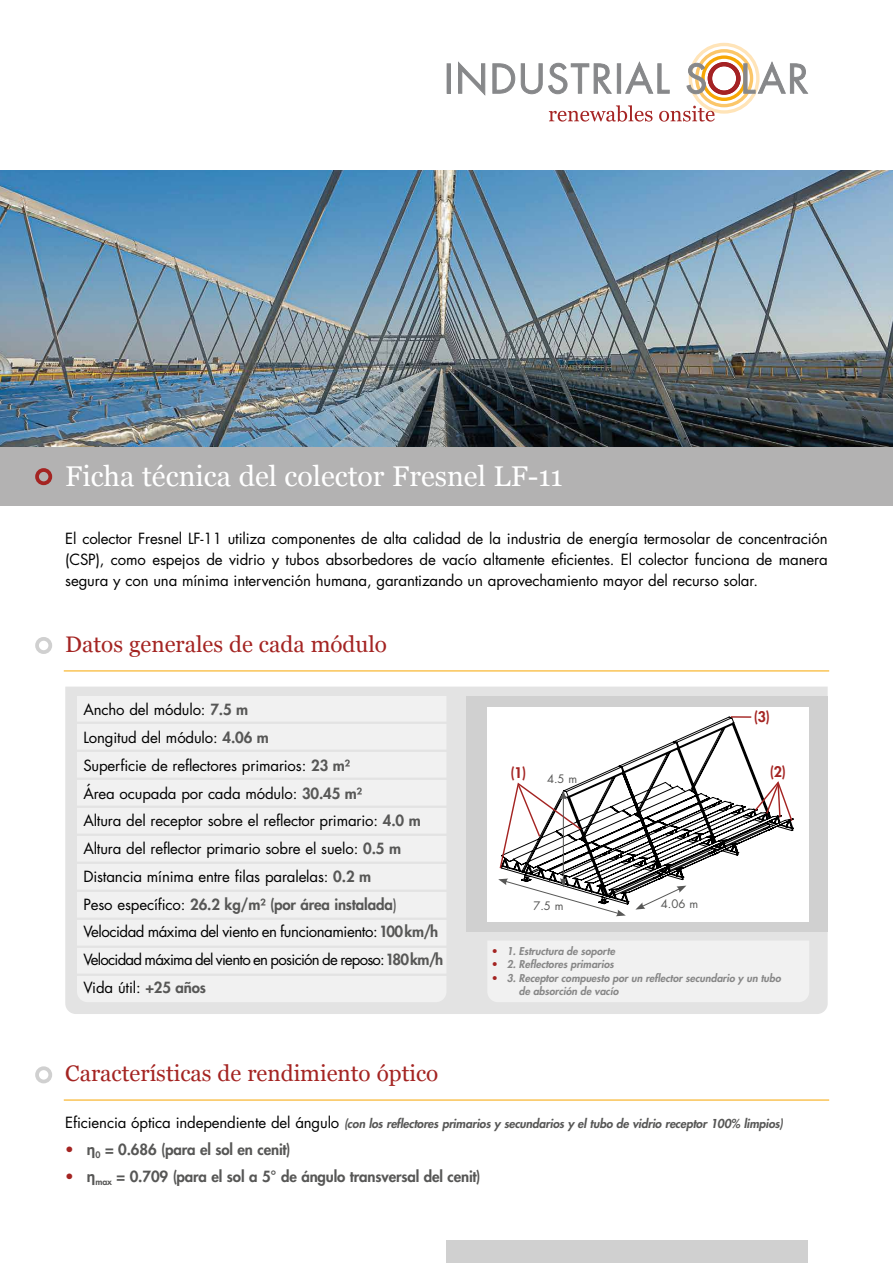
<style>
.page{position:relative;width:893px;height:1263px;background:#fff}
.page>*{position:absolute;margin:0;border:0;box-sizing:border-box;transform-origin:0 0}
.t1{font:28.5px "Georgia";color:#fff}
.t2{font:22.5px "Georgia";color:#a42422}
.t3{font:15px/27.8px "Futura";letter-spacing:-.01em;color:#000;text-align:justify}
.t4{font:800 15px "Futura";letter-spacing:-.01em;color:#575756}
.t5{font:800 14.25px "Futura";color:#a42422}
.t6{font:italic 800 12px "Futura";letter-spacing:-.01em;color:#575756}
.t7{font:11.4px "Futura";color:#575756}
.t8{font:italic 800 10.5px/13.5px "Futura";color:#878787}
.s1{font-weight:800;color:#575756}
.s2{color:#575756}
.s3{font-style:normal;color:#a42422}
.s4{font-weight:400;font-style:normal;font-size:15px;color:#000}
.s5{color:#a42422}
.s6{font-family:"Helvetica";font-weight:700}
</style>
<div class="page">
<div style="left:65px;top:687px;width:763px;height:327px;background:#e3e3e3"></div>
<div style="left:0;top:446px;width:893px;height:60px;background:#b3b2b2"></div>
<div style="left:701px;top:55px;width:46px;height:46px;border:3px solid #f7a705;border-radius:50%"></div>
<div style="left:695px;top:49px;width:58px;height:58px;border:3px solid #fbc669;border-radius:50%"></div>
<div style="left:689px;top:43px;width:70px;height:71px;border:3px solid #ffe4b8;border-radius:50%"></div>
<div style="left:447px;top:63px;width:4px;height:31px;border:1px solid #87888a"></div>
<svg style="left:458px;top:62px;width:27px;height:34px"></svg>
<svg style="left:492px;top:63px;width:23px;height:31px"></svg>
<svg style="left:521px;top:63px;width:91px;height:31px"></svg>
<hr style="left:617px;top:63px;width:4px;height:31px;background:#87888a">
<svg style="left:625px;top:61px;width:45px;height:33px"></svg>
<svg style="left:686px;top:61px;width:122px;height:34px"></svg>
<svg style="left:549px;top:105px;width:103px;height:17px"></svg>
<svg style="left:659px;top:106px;width:56px;height:16px"></svg>
<div style="left:35px;top:468px;width:17px;height:17px;border:4px solid #a42422;border-radius:50%"></div>
<div style="left:446px;top:1240px;width:362px;height:23px;background:#d0d0d0"></div>
<img style="left:0;top:170px;width:893px;height:276px">
<hr style="left:64px;top:671px;width:765px;height:1px;background:#f7a600">
<hr style="left:64px;top:1100px;width:765px;height:1px;background:#f7a600">
<div style="left:466px;top:696px;width:362px;height:236px;background:#d0d0d0"></div>
<div style="left:487px;top:707px;width:322px;height:215px;background:#fff"></div>
<svg style="left:507px;top:717px;width:286px;height:187px"></svg>
<hr style="left:731px;top:716px;width:20px;height:2px;background:#a42422">
<svg style="left:753px;top:780px;width:41px;height:42px"></svg>
<svg style="left:635px;top:886px;width:51px;height:23px"></svg>
<hr style="left:563px;top:797px;width:1px;height:83px;background:#575756">
<svg style="left:498px;top:878px;width:128px;height:38px"></svg>
<svg style="left:499px;top:781px;width:83px;height:89px"></svg>
<div style="left:487px;top:940px;width:322px;height:62px;background:#f1f1f1"></div>
<div style="left:35px;top:637px;width:17px;height:17px;border:4px solid #d0d0d0;border-radius:50%"></div>
<div style="left:35px;top:1066px;width:17px;height:17px;border:4px solid #d0d0d0;border-radius:50%"></div>
<div style="left:77px;top:696px;width:369px;height:306px;background:#f1f1f1"></div>
<hr style="left:74px;top:722px;width:385px;height:2px;background:#e3e3e3">
<hr style="left:74px;top:750px;width:385px;height:2px;background:#e3e3e3">
<hr style="left:74px;top:778px;width:385px;height:2px;background:#e3e3e3">
<hr style="left:74px;top:806px;width:385px;height:2px;background:#e3e3e3">
<hr style="left:74px;top:834px;width:385px;height:2px;background:#e3e3e3">
<hr style="left:74px;top:862px;width:385px;height:2px;background:#e3e3e3">
<hr style="left:74px;top:890px;width:385px;height:2px;background:#e3e3e3">
<hr style="left:74px;top:918px;width:385px;height:2px;background:#e3e3e3">
<hr style="left:74px;top:946px;width:385px;height:2px;background:#e3e3e3">
<hr style="left:74px;top:974px;width:385px;height:2px;background:#e3e3e3">
<h1 class="t1" style="left:65px;top:455px;width:499px">Ficha técnica del colector Fresnel LF-11</h1>
<p class="t3" style="left:65px;top:527px;width:764px;line-height:21px">El colector Fresnel LF-11 utiliza componentes de alta calidad de la industria de energía termosolar de concentración (CSP), como espejos de vidrio y tubos absorbedores de vacío altamente eficientes. El colector funciona de manera segura y con una mínima intervención humana, garantizando un aprovechamiento mayor del recurso solar.</p>
<h2 class="t2" style="left:65px;top:628px;width:323px">Datos generales de cada módulo</h2>
<p class="t3" style="left:83px;top:696px;width:361px;text-align:left">Ancho del módulo: <span class="s1">7.5 m<br></span>Longitud del módulo: <span class="s1">4.06 m<br></span>Superficie de reflectores primarios: <span class="s1">23 m²<br></span>Área ocupada por cada módulo: <span class="s1">30.45 m²<br></span>Altura del receptor sobre el reflector primario: <span class="s1">4.0 m </span>Altura del reflector primario sobre el suelo: <span class="s1">0.5 m </span>Distancia mínima entre filas paralelas: <span class="s1">0.2 m<br></span>Peso específico: <span class="s1">26.2 kg/m² (por área instalada</span><span class="s2">)<br></span>Velocidad máxima del viento en funcionamiento:<span class="s1">100km/h </span>Velocidad máxima del viento en posición de reposo:<span class="s1">180km/h </span>Vida útil: <span class="s1">+25 años</span></p>
<h2 class="t2" style="left:65px;top:1057px;width:375px">Características de rendimiento óptico</h2>
<p class="t5" style="left:510px;top:763px;width:17px">(1)</p>
<p class="t7" style="left:547px;top:770px;width:32px">4.5 m</p>
<p class="t7" style="left:533px;top:897px;width:32px">7.5 m</p>
<p class="t7" style="left:661px;top:896px;width:39px">4.06 m</p>
<p class="t5" style="left:754px;top:707px;width:17px">(3)</p>
<p class="t5" style="left:770px;top:762px;width:17px">(2)</p>
<p class="t8" style="left:492px;top:944px;width:125px"><span class="s3">•</span> 1. Estructura de soporte</p>
<p class="t8" style="left:492px;top:957px;width:124px"><span class="s3">•</span> 2. Reflectores primarios</p>
<p class="t8" style="left:519px;top:971px;width:264px;text-indent:-27px"><span class="s3">•</span> 3. Receptor compuesto por un reflector secundario y un tubo de absorción de vacío</p>
<p class="t6" style="left:65px;top:1115px;width:719px"><span class="s4">Eficiencia óptica independiente del ángulo</span> (con los reflectores primarios y secundarios y el tubo de vidrio receptor 100% limpios)</p>
<p class="t4" style="left:65px;top:1139px;width:227px"><span class="s5">•</span> <span class="s6">η</span><sub>0</sub> = 0.686 (para el sol en cenit)</p>
<p class="t4" style="left:65px;top:1166px;width:417px"><span class="s5">•</span> <span class="s6">η</span><sub>max</sub> = 0.709 (para el sol a 5° de ángulo transversal del cenit)</p>
</div>
